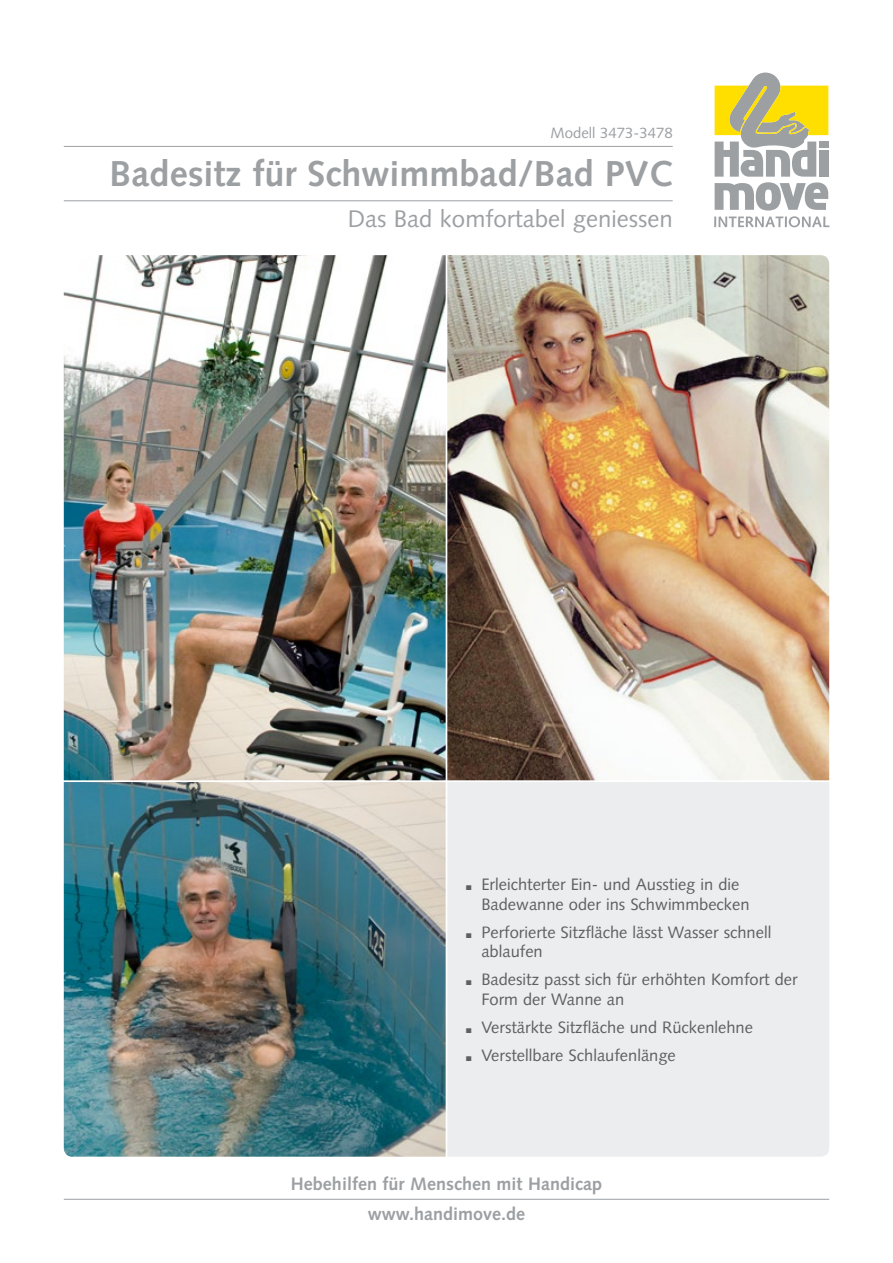
<style>
.page{position:relative;width:893px;height:1263px;background:#fff}
.page>*{position:absolute;margin:0;border:0;box-sizing:border-box;transform-origin:0 0}
.t1{font:700 36px "Syntax";color:#9ca0a3}
.t2{font:24px "Syntax";color:#9ca0a3}
.t3{font:700 18px/30px "Syntax";color:#9ca0a3;text-align:center}
.t4{font:16.5px/19.5px "Syntax";color:#5d5f60}
.t5{font:15px "Syntax";color:#9ca0a3}
.s1{font-weight:900;font-size:27px}
</style>
<div class="page">
<svg style="left:714px;top:72px;width:115px;height:155px"></svg>
<img style="left:64px;top:255px;width:765px;height:525px">
<img style="left:64px;top:782px;width:382px;height:375px">
<div style="left:447px;top:782px;width:382px;height:375px;background:#ecedee"></div>
<hr style="left:64px;top:1199px;width:765px;height:1px;background:#9ca0a3">
<hr style="left:64px;top:146px;width:609px;height:1px;background:#9ca0a3">
<hr style="left:64px;top:200px;width:609px;height:1px;background:#9ca0a3">
<p class="t5" style="left:551px;top:124px;width:124px">Modell 3473-3478</p>
<h1 class="t1" style="left:110px;top:153px;width:565px">Badesitz für Schwimmbad/Bad PVC</h1>
<h2 class="t2" style="left:348px;top:204px;width:326px">Das Bad komfortabel geniessen</h2>
<p class="t4" style="left:481px;top:875px;width:270px;text-indent:-17px"><span class="s1">.</span> Erleichterter Ein- und Ausstieg in die<br>Badewanne oder ins Schwimmbecken</p>
<p class="t4" style="left:481px;top:922px;width:291px;text-indent:-17px"><span class="s1">.</span> Perforierte Sitzfläche lässt Wasser schnell ablaufen</p>
<p class="t4" style="left:481px;top:970px;width:318px;text-indent:-17px"><span class="s1">.</span> Badesitz passt sich für erhöhten Komfort der<br>Form der Wanne an</p>
<p class="t4" style="left:464px;top:1013px;width:290px;line-height:28px"><span class="s1">.</span> Verstärkte Sitzfläche und Rückenlehne <span class="s1">.</span> Verstellbare Schlaufenlänge</p>
<p class="t3" style="left:291px;top:1169px;width:313px">Hebehilfen für Menschen mit Handicap www.handimove.de</p>
</div>
